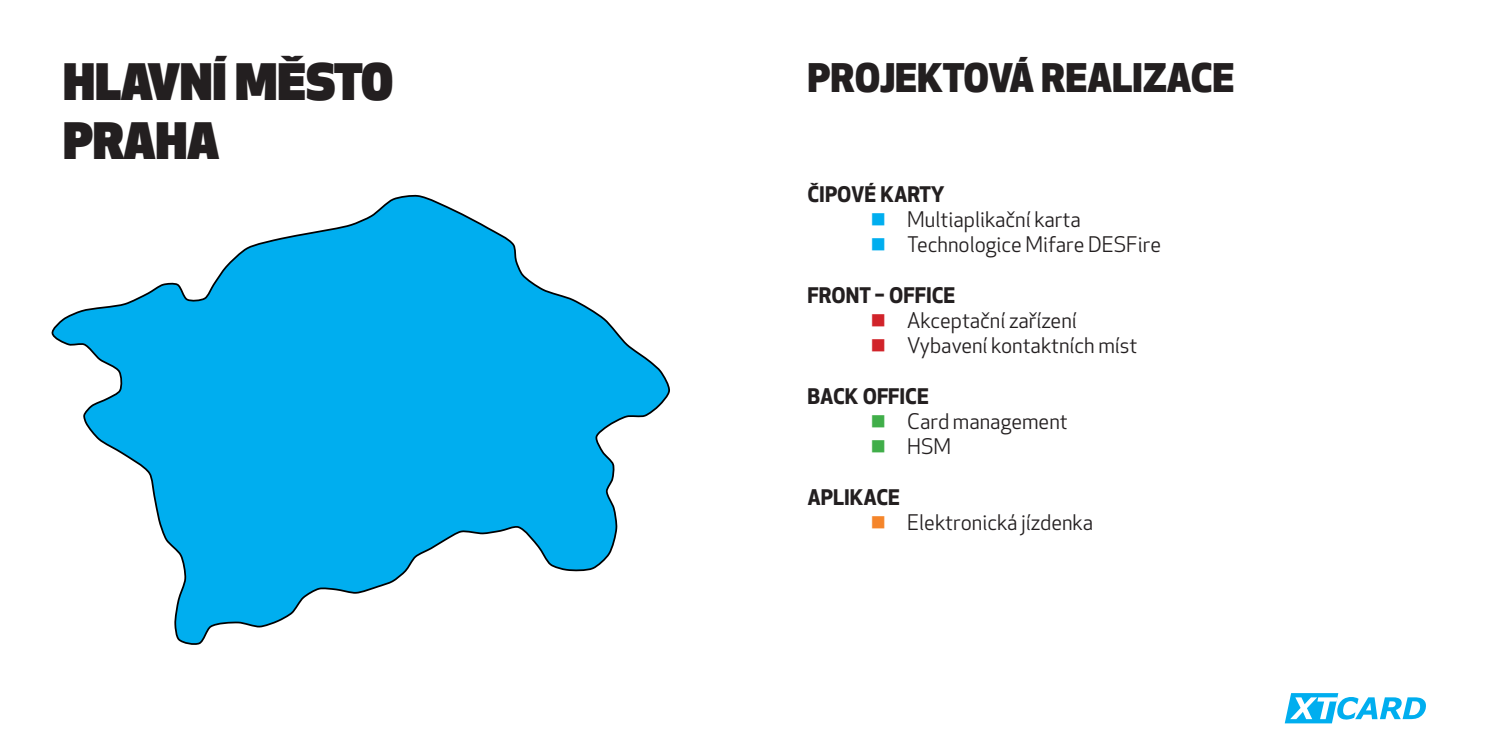
<style>
.page{position:relative;width:1489px;height:745px;background:#fff}
.page>*{position:absolute;margin:0;border:0;box-sizing:border-box;transform-origin:0 0}
.t1{font:900 49px/58.8px "Apex New";color:#231f20}
.t2{font:800 38.5px "Apex New";color:#231f20}
.t3{font:21px "Apex New";color:#231f20}
.t4{font:700 21px "Apex New";color:#231f20}
.s1{color:#00aeef}
.s2{color:#d1232a}
.s3{color:#40ae49}
.s4{color:#f5852a}
</style>
<div class="page">
<svg style="left:1284px;top:693px;width:141px;height:30px"></svg>
<svg style="left:51px;top:194px;width:618px;height:451px"></svg>
<p class="t1" style="left:63px;top:52px;width:332px">HLAVNÍ MĚSTO<br>PRAHA</p>
<p class="t2" style="left:807px;top:51px;width:428px">PROJEKTOVÁ REALIZACE</p>
<p class="t4" style="left:807px;top:179px;width:139px">ČIPOVÉ KARTY</p>
<p class="t3" style="left:870px;top:206px;width:212px"><span class="s1">■</span> Multiaplikační karta</p>
<p class="t3" style="left:870px;top:231px;width:292px"><span class="s1">■</span> Technologice Mifare DESFire</p>
<p class="t4" style="left:807px;top:280px;width:149px">FRONT – OFFICE</p>
<p class="t3" style="left:870px;top:307px;width:208px"><span class="s2">■</span> Akceptační zařízení</p>
<p class="t3" style="left:870px;top:332px;width:268px"><span class="s2">■</span> Vybavení kontaktních míst</p>
<p class="t4" style="left:807px;top:380px;width:123px">BACK OFFICE</p>
<p class="t3" style="left:870px;top:408px;width:199px"><span class="s3">■</span> Card management</p>
<p class="t3" style="left:870px;top:433px;width:82px"><span class="s3">■</span> HSM</p>
<p class="t4" style="left:807px;top:481px;width:94px">APLIKACE</p>
<p class="t3" style="left:870px;top:508px;width:224px"><span class="s4">■</span> Elektronická jízdenka</p>
</div>
